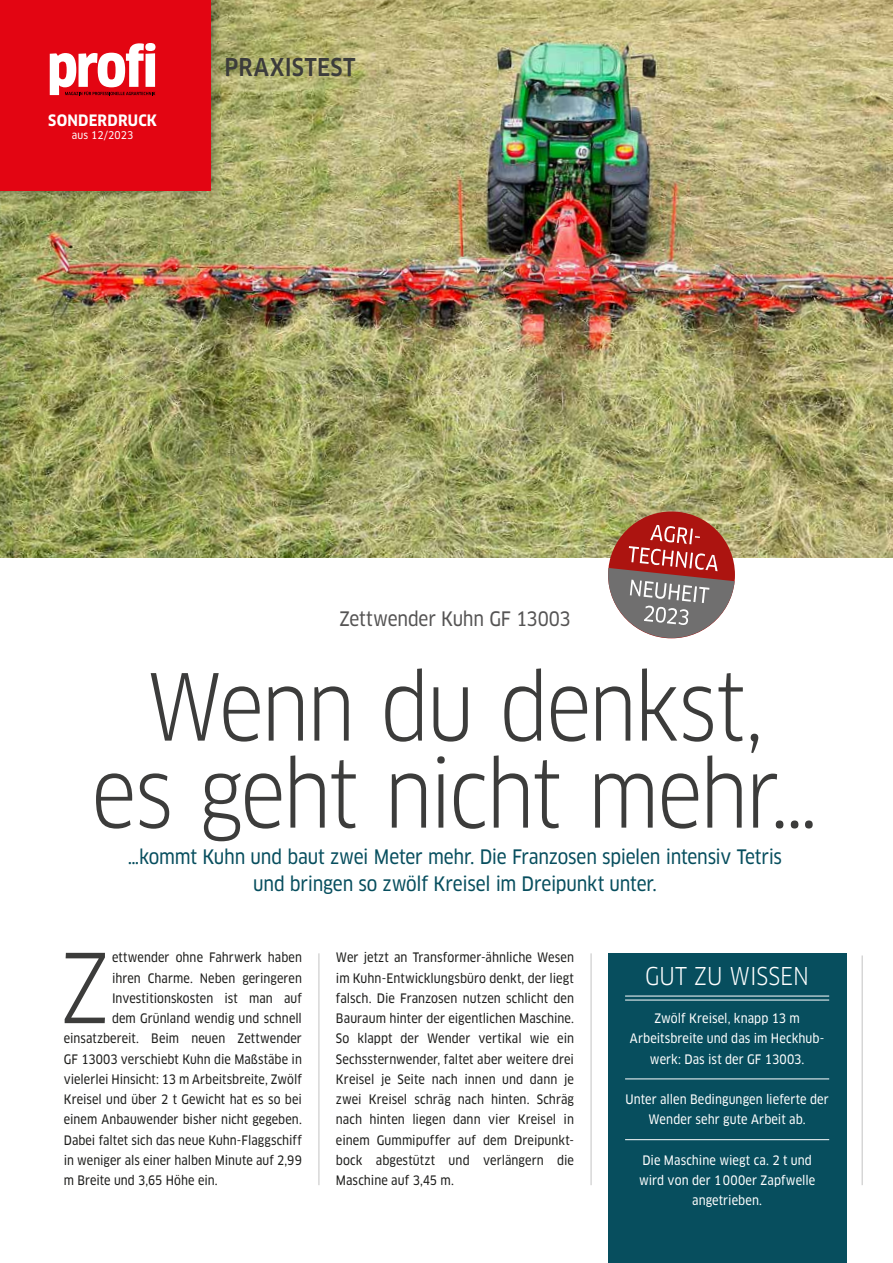
<style>
.page{position:relative;width:893px;height:1263px;background:#fff}
.page>*{position:absolute;margin:0;border:0;box-sizing:border-box;transform-origin:0 0}
.t1{font:condensed 93.75px "Clan OT";color:#3c3c3b;scale:.96 1}
.t2{font:condensed 90px/87px "Clan OT";letter-spacing:-.035em;color:#3c3c3b;text-align:center}
.t3{font:condensed 24px "Clan OT";color:#fff}
.t4{font:500 condensed 24px "Clan OT";letter-spacing:.015em;color:#3c3c3b}
.t5{font:19.5px/27px "Clan OT Narrow News";letter-spacing:-.01em;color:#074e5e;text-align:center}
.t6{font:19.5px "Clan OT Narrow News";letter-spacing:-.01em;color:#555454}
.t7{font:700 condensed 15.3px "Clan OT";letter-spacing:.01em;color:#fff}
.t8{font:12.75px/20.2px "Clan OT Narrow News";letter-spacing:.005em;color:#1d1d1b;text-align:justify}
.t9{font:12.75px "Clan OT Narrow News";letter-spacing:.005em;color:#1d1d1b;scale:.96 1}
.t10{font:12.75px/20.2px "Clan OT Narrow News";letter-spacing:.005em;color:#fff;text-align:center}
.t11{font:10.5px "Clan OT Narrow News";letter-spacing:.01em;color:#fff}
</style>
<div class="page">
<hr style="left:862px;top:955px;width:1px;height:230px;background:#c6c6c6">
<hr style="left:590px;top:953px;width:2px;height:232px;background:#c6c6c6">
<hr style="left:318px;top:953px;width:1px;height:232px;background:#c6c6c6">
<img style="left:0;top:0;width:893px;height:557px">
<div style="left:608px;top:953px;width:238px;height:310px;background:#074e5e"></div>
<hr style="left:625px;top:996px;width:204px;height:1px;background:#fff">
<hr style="left:625px;top:1000px;width:204px;height:1px;background:#fff">
<hr style="left:625px;top:1078px;width:204px;height:1px;background:#fff">
<hr style="left:625px;top:1139px;width:204px;height:1px;background:#fff">
<div style="left:608px;top:511px;width:127px;height:127px;background:#ac1410;border-radius:50%"></div>
<svg style="left:605px;top:525px;width:130px;height:114px"></svg>
<div style="left:0;top:0;width:222px;height:202px;background:#1d1d1b;opacity:.6"></div>
<div style="left:0;top:0;width:211px;height:190px;background:#e30512"></div>
<svg style="left:50px;top:43px;width:105px;height:52px"></svg>
<p class="t7" style="left:48px;top:112px;width:110px">SONDERDRUCK</p>
<p class="t11" style="left:72px;top:129px;width:63px">aus 12/2023</p>
<h3 class="t4" style="left:225px;top:53px;width:132px">PRAXISTEST</h3>
<h3 class="t6" style="left:339px;top:607px;width:233px">Zettwender Kuhn GF 13003</h3>
<h2 class="t2" style="left:91px;top:664px;width:728px">Wenn du denkst,<br>es geht nicht mehr…</h2>
<h3 class="t5" style="left:128px;top:844px;width:656px">…kommt Kuhn und baut zwei Meter mehr. Die Franzosen spielen intensiv Tetris und bringen so zwölf Kreisel im Dreipunkt unter.</h3>
<h1 class="t1" style="left:60px;top:933px;width:53px">Z</h1>
<p class="t9" style="left:112px;top:950px;width:199px">ettwender ohne Fahrwerk haben</p>
<p class="t9" style="left:112px;top:970px;width:199px">ihren Charme. Neben geringeren</p>
<p class="t9" style="left:112px;top:991px;width:199px">Investitionskosten ist man auf</p>
<p class="t9" style="left:112px;top:1011px;width:199px">dem Grünland wendig und schnell</p>
<p class="t9" style="left:64px;top:1031px;width:250px">einsatzbereit. Beim neuen Zettwender</p>
<p class="t9" style="left:64px;top:1051px;width:250px">GF 13003 verschiebt Kuhn die Maßstäbe in</p>
<p class="t9" style="left:64px;top:1072px;width:250px">vielerlei Hinsicht: 13 m Arbeitsbreite, Zwölf</p>
<p class="t9" style="left:64px;top:1092px;width:249px">Kreisel und über 2 t Gewicht hat es so bei</p>
<p class="t9" style="left:64px;top:1112px;width:250px">einem Anbauwender bisher nicht gegeben.</p>
<p class="t9" style="left:64px;top:1132px;width:250px">Dabei faltet sich das neue Kuhn-Flaggschiff</p>
<p class="t9" style="left:64px;top:1153px;width:250px">in weniger als einer halben Minute auf 2,99</p>
<p class="t9" style="left:64px;top:1173px;width:162px">m Breite und 3,65 Höhe ein.</p>
<p class="t8" style="left:336px;top:948px;width:240px">Wer jetzt an Transformer-ähnliche Wesen im Kuhn-Entwicklungsbüro denkt, der liegt falsch. Die Franzosen nutzen schlicht den Bauraum hinter der eigentlichen Maschine.<br>So klappt der Wender vertikal wie ein Sechssternwender, faltet aber weitere drei Kreisel je Seite nach innen und dann je zwei Kreisel schräg nach hinten. Schräg nach hinten liegen dann vier Kreisel in einem Gummipuffer auf dem Dreipunkt&shy;bock abgestützt und verlängern die Maschine auf 3,45 m.</p>
<h3 class="t3" style="left:645px;top:962px;width:165px">GUT ZU WISSEN</h3>
<p class="t10" style="left:630px;top:1008px;width:196px">Zwölf Kreisel, knapp 13 m<br>Arbeitsbreite und das im Heckhub&shy;werk: Das ist der GF 13003.</p>
<p class="t10" style="left:625px;top:1089px;width:205px">Unter allen Bedingungen lieferte der<br>Wender sehr gute Arbeit ab.</p>
<p class="t10" style="left:639px;top:1150px;width:178px">Die Maschine wiegt ca. 2 t und wird von der 1000er Zapfwelle angetrieben.</p>
</div>
